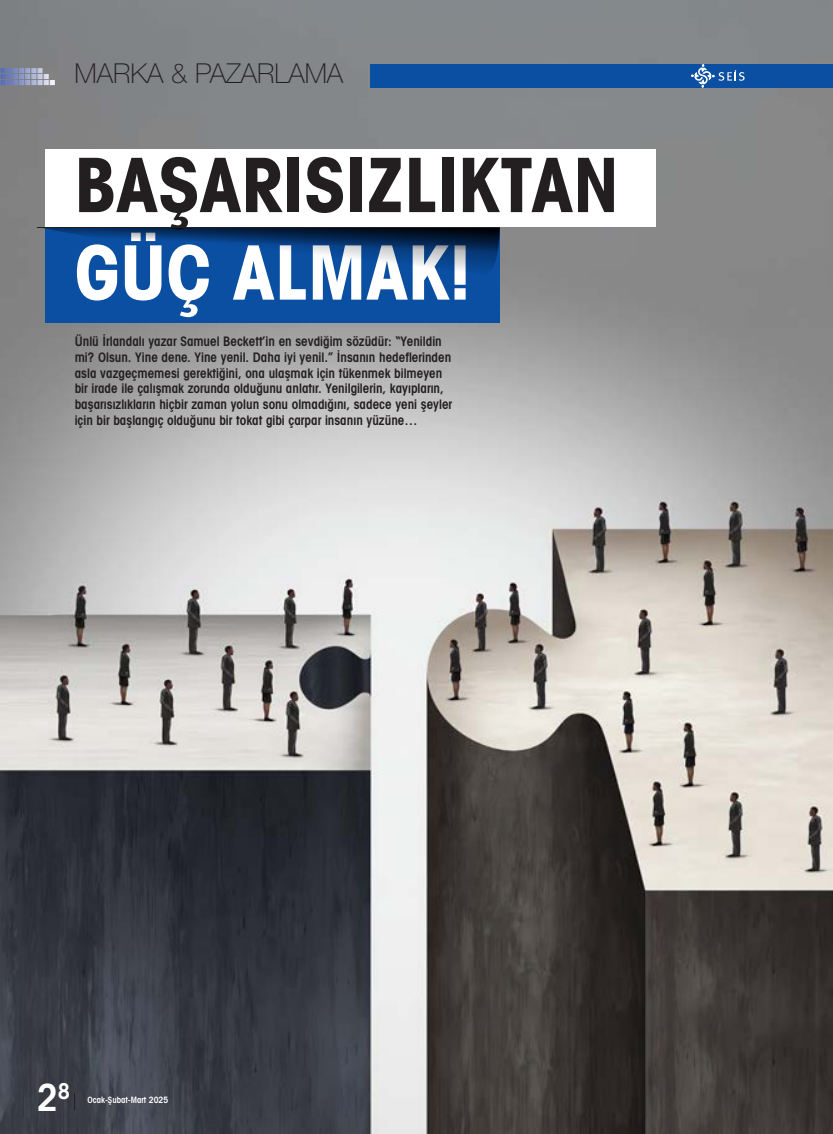
<style>
.page{position:relative;width:833px;height:1134px;background:#fff}
.page>*{position:absolute;margin:0;border:0;box-sizing:border-box;transform-origin:0 0}
.t1{font:75px "Avant Garde Cond Bold Tr";color:#231f20}
.t2{font:75px "Avant Garde Cond Bold Tr";color:#fff}
.t3{font:37.5px "Avant Garde Cond Demi Tr";color:#fff}
.t4{font:100 27.5px "Helvetica Neue LT Pro";color:#231f20}
.t5{font:13.12px/15.8px "Avant Garde Cond Demi Tr";color:#231f20}
.t6{font:8.75px "Avant Garde Cond Demi Tr";color:#fff}
</style>
<div class="page">
<img style="left:0;top:0;width:833px;height:1134px">
<svg style="left:74px;top:1093px;width:1px;height:17px"></svg>
<div style="left:45px;top:149px;width:611px;height:78px;background:#fff"></div>
<div style="left:45px;top:227px;width:455px;height:95px;background:#0a4fa2"></div>
<svg style="left:1px;top:68px;width:54px;height:17px"></svg>
<div style="left:370px;top:64px;width:463px;height:24px;background:#0a4fa2"></div>
<svg style="left:691px;top:64px;width:54px;height:24px"></svg>
<svg style="left:37px;top:227px;width:463px;height:47px"></svg>
<hr style="left:38px;top:227px;width:462px;height:1px;background:#231f20">
<h3 class="t4" style="left:74px;top:57px;width:270px">MARKA &amp; PAZARLAMA</h3>
<h1 class="t1" style="left:74px;top:137px;width:546px">BAŞARISIZLIKTAN</h1>
<h1 class="t2" style="left:74px;top:225px;width:397px">GÜÇ ALMAK!</h1>
<p class="t5" style="left:75px;top:333px;width:379px">Ünlü İrlandalı yazar Samuel Beckett’in en sevdiğim sözüdür: “Yenildin mi? Olsun. Yine dene. Yine yenil. Daha iyi yenil.” İnsanın hedeflerinden asla vazgeçmemesi gerektiğini, ona ulaşmak için tükenmek bilmeyen bir irade ile çalışmak zorunda olduğunu anlatır. Yenilgilerin, kayıpların, başarısızlıkların hiçbir zaman yolun sonu olmadığını, sadece yeni şeyler için bir başlangıç olduğunu bir tokat gibi çarpar insanın yüzüne…</p>
<h2 class="t3" style="left:37px;top:1075px;width:35px">2<sup>8</sup></h2>
<p class="t6" style="left:88px;top:1094px;width:82px">Ocak-Şubat-Mart 2025</p>
</div>
